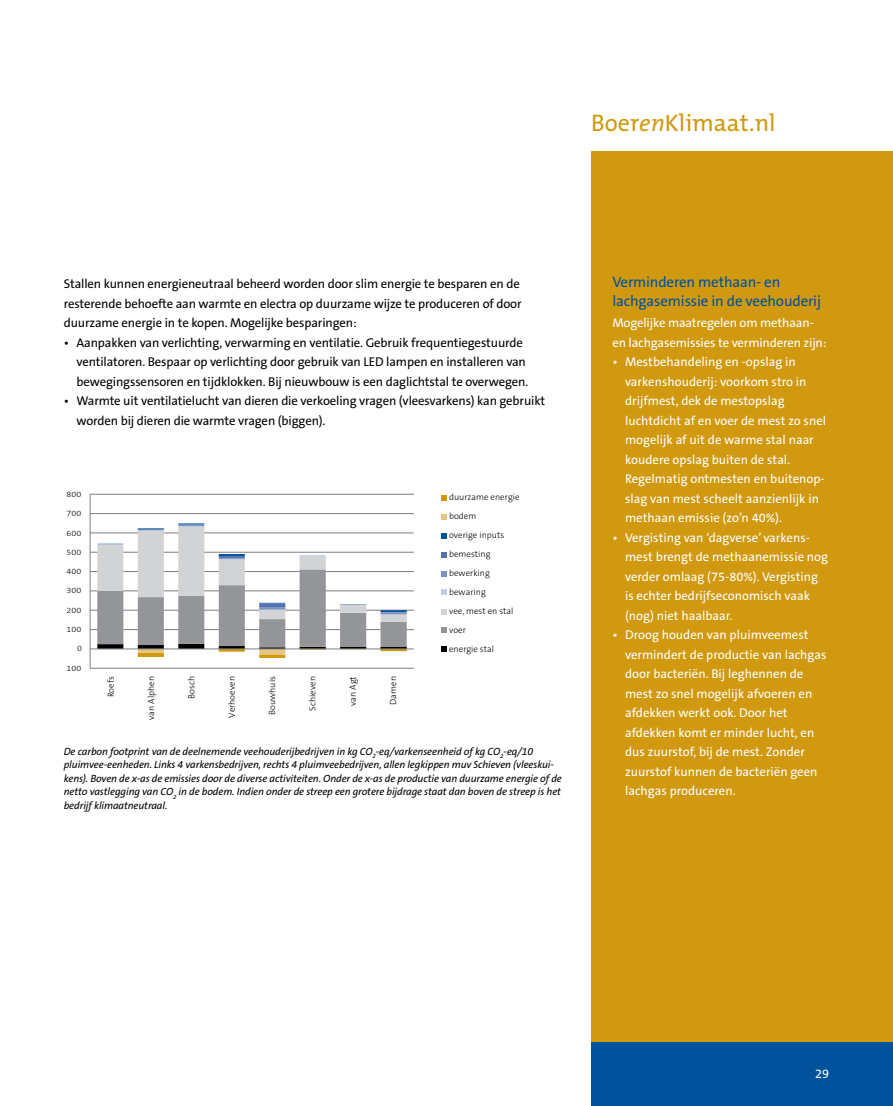
<style>
.page{position:relative;width:893px;height:1106px;background:#fff}
.page>*{position:absolute;margin:0;border:0;box-sizing:border-box;transform-origin:0 0}
.t1{font:24px "The Mix B5 Plain";color:#d09910}
.t2{font:15px/19.5px "The Sans B5 Plain";letter-spacing:-.01em;color:#00529c}
.t3{font:12.75px/19.5px "The Sans B5 Plain";color:#fff}
.t4{font:12.75px/19.5px "The Sans B5 Plain";letter-spacing:-.01em;color:#000}
.t5{font:italic 10.5px/13.5px "The Sans B5 Plain";letter-spacing:-.01em;color:#000}
.t6{font:300 8.85px/19px "The Sans B3";color:#000}
.t7{font:300 7.95px "The Sans B3";letter-spacing:.005em;color:#000;scale:1.13 1}
.s1{font-style:italic}
</style>
<div class="page">
<div style="left:591px;top:1042px;width:302px;height:64px;background:#00529c"></div>
<div style="left:591px;top:152px;width:302px;height:890px;background:#d09910"></div>
<hr style="left:90px;top:494px;width:324px;height:1px;background:#7b7f80">
<hr style="left:90px;top:513px;width:324px;height:1px;background:#7b7f80">
<hr style="left:90px;top:532px;width:324px;height:1px;background:#7b7f80">
<hr style="left:90px;top:552px;width:324px;height:1px;background:#7b7f80">
<hr style="left:90px;top:571px;width:324px;height:1px;background:#7b7f80">
<hr style="left:90px;top:590px;width:324px;height:1px;background:#7b7f80">
<hr style="left:90px;top:610px;width:324px;height:1px;background:#7b7f80">
<hr style="left:90px;top:629px;width:324px;height:1px;background:#7b7f80">
<hr style="left:90px;top:668px;width:324px;height:1px;background:#7b7f80">
<svg style="left:97px;top:523px;width:310px;height:131px"></svg>
<svg style="left:259px;top:654px;width:26px;height:4px"></svg>
<hr style="left:219px;top:649px;width:26px;height:2px;background:#d09910">
<div style="left:138px;top:652px;width:26px;height:5px;background:#d09910"></div>
<hr style="left:90px;top:494px;width:1px;height:174px;background:#7b7f80">
<hr style="left:90px;top:648px;width:324px;height:1px;background:#7b7f80">
<svg style="left:441px;top:495px;width:6px;height:5px"></svg>
<svg style="left:441px;top:514px;width:6px;height:5px"></svg>
<svg style="left:441px;top:533px;width:6px;height:5px"></svg>
<svg style="left:441px;top:552px;width:6px;height:5px"></svg>
<svg style="left:441px;top:571px;width:6px;height:5px"></svg>
<svg style="left:441px;top:589px;width:6px;height:6px"></svg>
<svg style="left:441px;top:609px;width:6px;height:5px"></svg>
<svg style="left:441px;top:627px;width:6px;height:6px"></svg>
<svg style="left:441px;top:646px;width:6px;height:6px"></svg>
<h1 class="t1" style="left:591px;top:111px;width:186px">Boer<span class="s1">en</span>Klimaat.nl</h1>
<p class="t4" style="left:64px;top:274px;width:459px">Stallen kunnen energieneutraal beheerd worden door slim energie te besparen en de resterende behoefte aan warmte en electra op duurzame wijze te produceren of door duurzame energie in te kopen. Mogelijke besparingen:</p>
<p class="t4" style="left:77px;top:333px;width:453px;text-indent:-13px">• Aanpakken van verlichting, verwarming en ventilatie. Gebruik frequentiegestuurde ventilatoren. Bespaar op verlichting door gebruik van LED lampen en installeren van bewegingssensoren en tijdklokken. Bij nieuwbouw is een daglichtstal te overwegen.</p>
<p class="t4" style="left:77px;top:391px;width:470px;text-indent:-13px">• Warmte uit ventilatielucht van dieren die verkoeling vragen (vleesvarkens) kan gebruikt worden bij dieren die warmte vragen (biggen).</p>
<p class="t7" style="left:67px;top:490px;width:15px">800</p>
<p class="t6" style="left:449px;top:488px;width:72px">duurzame energie bodem<br>overige inputs bemesting bewerking bewaring<br>vee, mest en stal voer<br>energie stal</p>
<p class="t7" style="left:67px;top:509px;width:15px">700</p>
<p class="t7" style="left:67px;top:528px;width:15px">600</p>
<p class="t7" style="left:67px;top:548px;width:15px">500</p>
<p class="t7" style="left:67px;top:567px;width:15px">400</p>
<p class="t7" style="left:67px;top:586px;width:15px">300</p>
<p class="t7" style="left:67px;top:606px;width:15px">200</p>
<p class="t7" style="left:67px;top:625px;width:15px">100</p>
<p class="t7" style="left:77px;top:644px;width:6px">0</p>
<p class="t7" style="left:67px;top:664px;width:15px">100</p>
<p class="t6" style="left:102px;top:697px;width:23px;rotate:-90deg">Roefs</p>
<p class="t6" style="left:142px;top:719px;width:45px;rotate:-90deg">van Alphen</p>
<p class="t6" style="left:182px;top:699px;width:24px;rotate:-90deg">Bosch</p>
<p class="t6" style="left:223px;top:717px;width:43px;rotate:-90deg">Verhoeven</p>
<p class="t6" style="left:263px;top:715px;width:40px;rotate:-90deg">Bouwhuis</p>
<p class="t6" style="left:303px;top:710px;width:36px;rotate:-90deg">Schieven</p>
<p class="t6" style="left:344px;top:705px;width:31px;rotate:-90deg">van Agt</p>
<p class="t6" style="left:384px;top:704px;width:30px;rotate:-90deg">Damen</p>
<p class="t5" style="left:64px;top:745px;width:500px">De carbon footprint van de deelnemende veehouderijbedrijven in kg CO<sub>2</sub>-eq/varkenseenheid of kg CO<sub>2</sub>-eq/10 pluimvee-eenheden. Links 4 varkensbedrijven, rechts 4 pluimveebedrijven, allen legkippen muv Schieven (vleeskui&shy;kens). Boven de x-as de emissies door de diverse activiteiten. Onder de x-as de productie van duurzame energie of de netto vastlegging van CO<sub>2</sub> in de bodem. Indien onder de streep een grotere bijdrage staat dan boven de streep is het bedrijf klimaatneutraal.</p>
<p class="t2" style="left:612px;top:272px;width:210px">Verminderen methaan- en lachgasemissie in de veehouderij</p>
<p class="t3" style="left:612px;top:313px;width:216px">Mogelijke maatregelen om methaan&shy;en lachgasemissies te verminderen zijn:</p>
<p class="t3" style="left:625px;top:352px;width:203px;text-indent:-13px">• Mestbehandeling en -opslag in varkenshouderij: voorkom stro in drijfmest, dek de mestopslag luchtdicht af en voer de mest zo snel mogelijk af uit de warme stal naar koudere opslag buiten de stal.<br>Regelmatig ontmesten en buitenop&shy;slag van mest scheelt aanzienlijk in methaan emissie (zo’n 40%).</p>
<p class="t3" style="left:625px;top:528px;width:204px;text-indent:-13px">• Vergisting van ‘dagverse’ varkens&shy;mest brengt de methaanemissie nog verder omlaag (75-80%). Vergisting is echter bedrijfseconomisch vaak (nog) niet haalbaar.</p>
<p class="t3" style="left:625px;top:625px;width:203px;text-indent:-13px">• Droog houden van pluimveemest vermindert de productie van lachgas door bacteriën. Bij leghennen de mest zo snel mogelijk afvoeren en afdekken werkt ook. Door het afdekken komt er minder lucht, en dus zuurstof, bij de mest. Zonder zuurstof kunnen de bacteriën geen lachgas produceren.</p>
<p class="t3" style="left:815px;top:1064px;width:16px">29</p>
</div>
